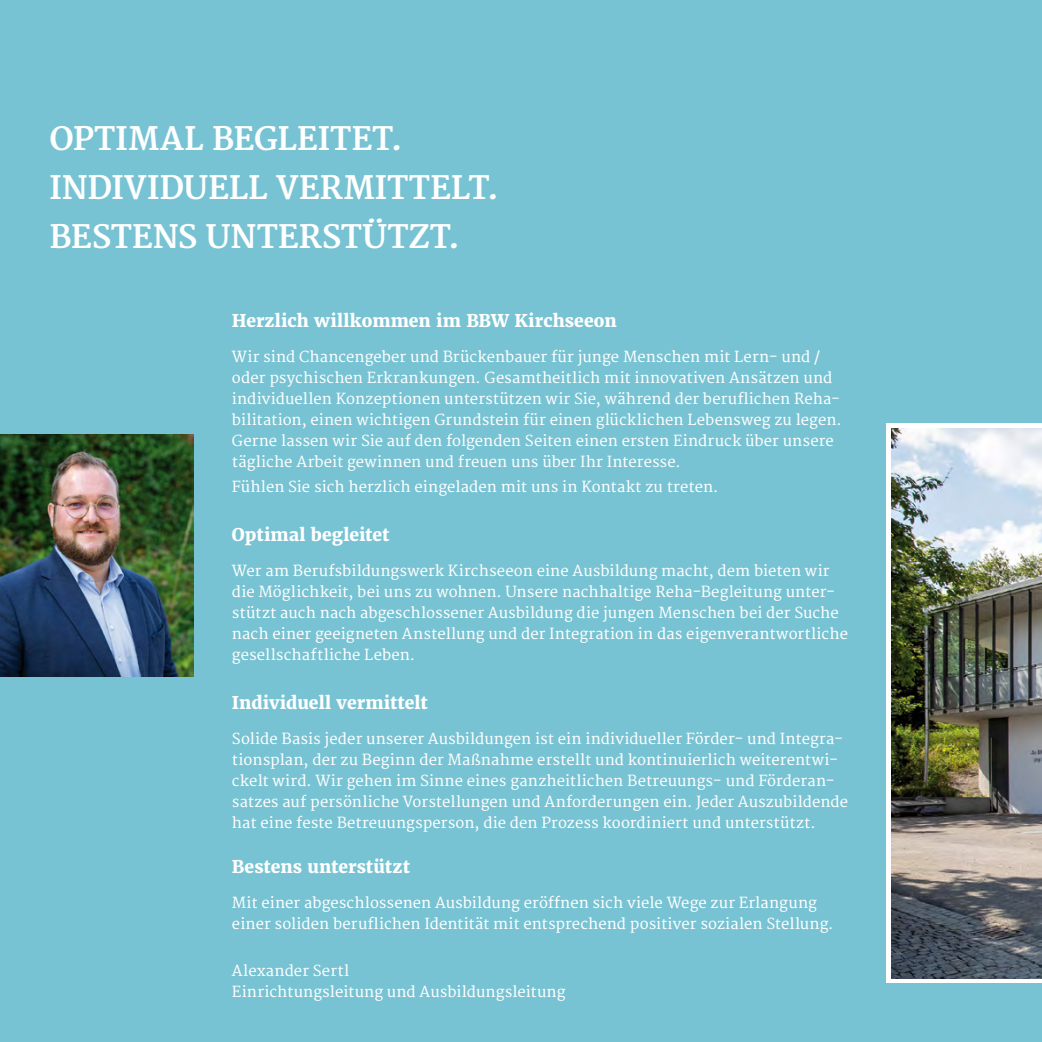
<style>
.page{position:relative;width:1042px;height:1042px;background:#78c3d3}
.page>*{position:absolute;margin:0;border:0;box-sizing:border-box;transform-origin:0 0}
.t1{font:700 31.5px/49px "Merriweather";letter-spacing:-.005em;color:#fff}
.t2{font:800 17.5px "Merriweather";letter-spacing:.005em;color:#fff}
.t3{font:14.88px/21px "Merriweather";letter-spacing:.005em;color:#fff}
.s1{color:#78c3d3}
</style>
<div class="page">
<img style="left:0;top:434px;width:193px;height:242px">
<svg style="left:886px;top:424px;width:156px;height:559px;background:#e3e5e3"></svg>
<img style="left:892px;top:428px;width:150px;height:550px">
<h1 class="t1" style="left:50px;top:115px;width:451px">OPTIMAL BEGLEITET.<br>INDIVIDUELL VERMITTELT.<br>BESTENS UNTERSTÜTZT.<span class="s1">.</span></h1>
<p class="t2" style="left:232px;top:310px;width:386px">Herzlich willkommen im BBW Kirchseeon</p>
<p class="t3" style="left:232px;top:347px;width:611px">Wir sind Chancengeber und Brückenbauer für junge Menschen mit Lern- und / oder psychischen Erkrankungen. Gesamtheitlich mit innovativen Ansätzen und individuellen Konzeptionen unterstützen wir Sie, während der beruflichen Reha&shy;bilitation, einen wichtigen Grundstein für einen glücklichen Lebensweg zu legen.<br>Gerne lassen wir Sie auf den folgenden Seiten einen ersten Eindruck über unsere tägliche Arbeit gewinnen und freuen uns über Ihr Interesse.</p>
<p class="t3" style="left:232px;top:477px;width:488px">Fühlen Sie sich herzlich eingeladen mit uns in Kontakt zu treten.</p>
<p class="t2" style="left:232px;top:523px;width:159px">Optimal begleitet</p>
<p class="t3" style="left:232px;top:561px;width:617px">Wer am Berufsbildungswerk Kirchseeon eine Ausbildung macht, dem bieten wir die Möglichkeit, bei uns zu wohnen. Unsere nachhaltige Reha-Begleitung unter&shy;stützt auch nach abgeschlossener Ausbildung die jungen Menschen bei der Suche nach einer geeigneten Anstellung und der Integration in das eigenverantwortliche gesellschaftliche Leben.</p>
<p class="t2" style="left:232px;top:691px;width:197px">Individuell vermittelt</p>
<p class="t3" style="left:232px;top:729px;width:617px">Solide Basis jeder unserer Ausbildungen ist ein individueller Förder- und Integra&shy;tionsplan, der zu Beginn der Maßnahme erstellt und kontinuierlich weiterentwi&shy;ckelt wird. Wir gehen im Sinne eines ganzheitlichen Betreuungs- und Förderan&shy;satzes auf persönliche Vorstellungen und Anforderungen ein. Jeder Auszubildende hat eine feste Betreuungsperson, die den Prozess koordiniert und unterstützt.</p>
<p class="t2" style="left:232px;top:856px;width:180px">Bestens unterstützt</p>
<p class="t3" style="left:232px;top:893px;width:603px">Mit einer abgeschlossenen Ausbildung eröffnen sich viele Wege zur Erlangung einer soliden beruflichen Identität mit entsprechend positiver sozialen Stellung.</p>
<p class="t3" style="left:232px;top:960px;width:335px">Alexander Sertl<br>Einrichtungsleitung und Ausbildungsleitung</p>
</div>
